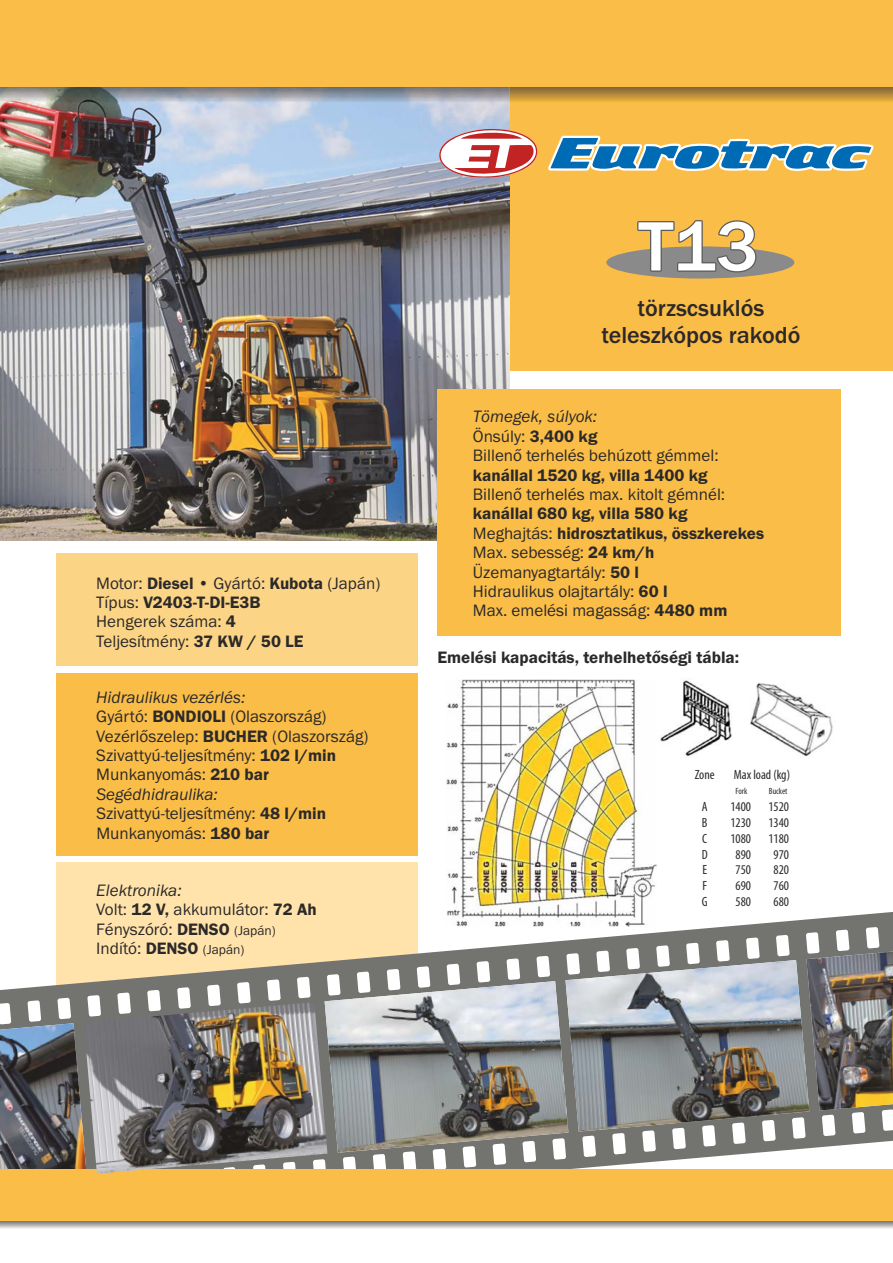
<style>
.page{position:relative;width:893px;height:1263px;background:#fff}
.page>*{position:absolute;margin:0;border:0;box-sizing:border-box;transform-origin:0 0}
.t1{font:500 72.15px "Franklin Gothic";color:#fff}
.t2{font:500 24px/27.2px "Franklin Gothic";color:#2b2929;text-align:center}
.t3{font:17.1px/19.4px "Franklin Gothic";color:#2b2929}
.t4{font:600 17.1px "Franklin Gothic";color:#2b2929}
.t5{font:condensed 13.35px/15.9px "Myriad Pro";color:#2b2929;text-align:center}
.t6{font:condensed 9px "Myriad Pro";color:#2b2929}
.s1{font-weight:600}
.s2{font-style:italic}
.s3{font-size:13.5px}
</style>
<div class="page">
<div style="left:503px;top:62px;width:390px;height:308px;background:#fabd47"></div>
<img style="left:0;top:103px;width:510px;height:437px">
<div style="left:56px;top:673px;width:362px;height:183px;background:#fabd47"></div>
<div style="left:56px;top:862px;width:362px;height:186px;background:#ffe3ab"></div>
<svg style="left:0;top:912px;width:893px;height:317px;fill:#ffe3ab"></svg>
<img style="left:0;top:1220px;width:893px;height:8px">
<svg style="left:0;top:927px;width:893px;height:242px"></svg>
<div style="left:0;top:1169px;width:893px;height:51px;background:#fabd47"></div>
<svg style="left:548px;top:135px;width:326px;height:36px"></svg>
<svg style="left:439px;top:128px;width:99px;height:51px"></svg>
<div style="left:606px;top:246px;width:188px;height:33px;background:#8a8a8a;border-radius:50%"></div>
<svg style="left:636px;top:220px;width:122px;height:53px"></svg>
<div style="left:56px;top:553px;width:362px;height:113px;background:#fcd485"></div>
<img style="left:0;top:87px;width:503px;height:16px">
<img style="left:503px;top:87px;width:390px;height:16px">
<div style="left:0;top:0;width:893px;height:87px;background:#fabd47"></div>
<img style="left:84px;top:1002px;width:243px;height:172px">
<div style="left:437px;top:389px;width:404px;height:246px;background:#fabd47"></div>
<img style="left:447px;top:679px;width:210px;height:247px">
<img style="left:660px;top:680px;width:173px;height:77px">
<p class="t3" style="left:96px;top:575px;width:286px">Motor: <span class="s1">Diesel •</span> Gyártó: <span class="s1">Kubota</span> (Japán)<br>Típus: <span class="s1">V2403-T-DI-E3B<br></span>Hengerek száma: <span class="s1">4<br></span>Teljesítmény: <span class="s1">37 KW / 50 LE</span></p>
<p class="t3" style="left:96px;top:689px;width:274px"><span class="s2">Hidraulikus vezérlés:<br></span>Gyártó: <span class="s1">BONDIOLI</span> (Olaszország)<br>Vezérlőszelep: <span class="s1">BUCHER</span> (Olaszország)<br>Szivattyú-teljesítmény: <span class="s1">102 l/min<br></span>Munkanyomás: <span class="s1">210 bar<br></span><span class="s2">Segédhidraulika:<br></span>Szivattyú-teljesítmény: <span class="s1">48 l/min<br></span>Munkanyomás: <span class="s1">180 bar</span></p>
<p class="t3" style="left:96px;top:882px;width:222px"><span class="s2">Elektronika:<br></span>Volt: <span class="s1">12 V,</span> akkumulátor: <span class="s1">72 Ah<br></span>Fényszóró: <span class="s1">DENSO</span> <span class="s3">(Japán)<br></span>Indító: <span class="s1">DENSO</span> <span class="s3">(Japán)</span></p>
<h1 class="t1" style="left:638px;top:220px;width:122px">T13</h1>
<h2 class="t2" style="left:601px;top:296px;width:201px">törzscsuklós teleszkópos rakodó</h2>
<p class="t3" style="left:473px;top:408px;width:247px"><span class="s2">Tömegek, súlyok:<br></span>Önsúly: <span class="s1">3,400 kg<br></span>Billenő terhelés behúzott gémmel:</p>
<p class="t4" style="left:473px;top:469px;width:236px">kanállal 1520 kg, villa 1400 kg</p>
<p class="t3" style="left:473px;top:486px;width:254px">Billenő terhelés max. kitolt gémnél:</p>
<p class="t4" style="left:473px;top:507px;width:216px">kanállal 680 kg, villa 580 kg</p>
<p class="t3" style="left:473px;top:525px;width:293px">Meghajtás: <span class="s1">hidrosztatikus, összkerekes<br></span>Max. sebesség: <span class="s1">24 km/h<br></span>Üzemanyagtartály: <span class="s1">50 l<br></span>Hidraulikus olajtartály: <span class="s1">60 l<br></span>Max. emelési magasság: <span class="s1">4480 mm</span></p>
<p class="t4" style="left:437px;top:651px;width:303px">Emelési kapacitás, terhelhetőségi tábla:</p>
<p class="t5" style="left:734px;top:768px;width:58px">Max load (kg)</p>
<p class="t6" style="left:735px;top:787px;width:13px">Fork</p>
<p class="t6" style="left:769px;top:787px;width:20px">Bucket</p>
<p class="t5" style="left:768px;top:799px;width:22px">1520<br>1340<br>1180<br>970<br>820<br>760<br>680</p>
<p class="t5" style="left:695px;top:768px;width:21px">Zone</p>
<p class="t5" style="left:702px;top:799px;width:7px;text-align:justify">A B C D E F G</p>
<p class="t5" style="left:730px;top:799px;width:22px">1400<br>1230<br>1080<br>890<br>750<br>690<br>580</p>
</div>
